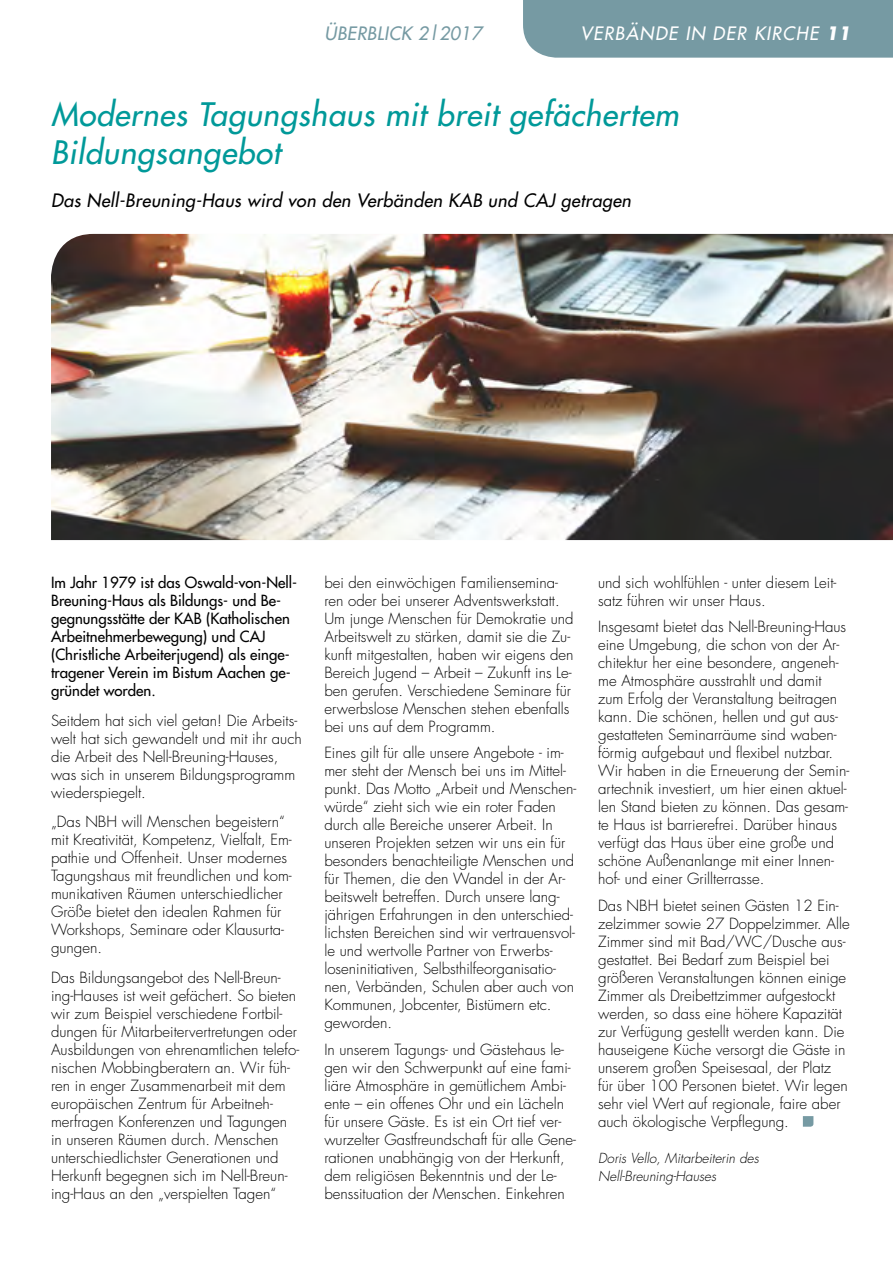
<style>
.page{position:relative;width:893px;height:1263px;background:#fff}
.page>*{position:absolute;margin:0;border:0;box-sizing:border-box;transform-origin:0 0}
.t1{font:italic 31.5px/37.8px "Futura";letter-spacing:.02em;color:#099}
.t2{font:italic 18px "Futura";letter-spacing:.02em;color:#000}
.t3{font:italic 18px "Futura";letter-spacing:.07em;color:#fff}
.t4{font:italic 18px "Futura";letter-spacing:.02em;color:#769aa3}
.t5{font:300 15px/18px "Futura";color:#000}
.t6{font:15px/18px "Futura";color:#000}
.t7{font:italic 300 13.5px/18px "Futura";color:#000}
.s1{font-weight:700}
</style>
<div class="page">
<div style="left:523px;top:0;width:370px;height:58px;background:#769aa3"></div>
<svg style="left:803px;top:1116px;width:10px;height:11px"></svg>
<img style="left:51px;top:234px;width:842px;height:306px">
<p class="t4" style="left:325px;top:22px;width:24px">ÜBERB</p>
<p class="t4" style="left:377px;top:22px;width:106px">LICK 2|2017</p>
<p class="t3" style="left:580px;top:22px;width:272px">Verbände in der Kirche <span class="s1">11</span></p>
<h1 class="t1" style="left:51px;top:95px;width:629px">Modernes Tagungshaus mit breit gefächertem<br>Bildungsangebot</h1>
<p class="t2" style="left:51px;top:188px;width:581px">Das Nell-Breuning-Haus wird von den Verbänden KAB und CAJ getragen</p>
<p class="t6" style="left:51px;top:573px;width:248px">Im Jahr 1979 ist das Oswald-von-Nell-Breuning-Haus als Bildungs- und Be&shy;gegnungsstätte der KAB (Katholischen Arbeitnehmerbewegung) und CAJ (Christliche Arbeiterjugend) als einge&shy;tragener Verein im Bistum Aachen ge&shy;gründet worden.</p>
<p class="t5" style="left:51px;top:711px;width:252px">Seitdem hat sich viel getan! Die Arbeits&shy;welt hat sich gewandelt und mit ihr auch die Arbeit des Nell-Breuning-Hauses, was sich in unserem Bildungsprogramm wiederspiegelt.</p>
<p class="t5" style="left:51px;top:813px;width:242px">„Das NBH will Menschen begeistern“ mit Kreativität, Kompetenz, Vielfalt, Em&shy;pathie und Offenheit. Unser modernes Tagungshaus mit freundlichen und kom&shy;munikativen Räumen unterschiedlicher Größe bietet den idealen Rahmen für Workshops, Seminare oder Klausurta&shy;gungen.</p>
<p class="t5" style="left:51px;top:969px;width:250px">Das Bildungsangebot des Nell-Breun&shy;ing-Hauses ist weit gefächert. So bieten wir zum Beispiel verschiedene Fortbil&shy;dungen für Mitarbeitervertretungen oder Ausbildungen von ehrenamtlichen telefo&shy;nischen Mobbingberatern an. Wir füh&shy;ren in enger Zusammenarbeit mit dem europäischen Zentrum für Arbeitneh&shy;merfragen Konferenzen und Tagungen in unseren Räumen durch. Menschen unterschiedlichster Generationen und Herkunft begegnen sich im Nell-Breun&shy;ing-Haus an den „verspielten Tagen“</p>
<p class="t5" style="left:324px;top:573px;width:251px">bei den einwöchigen Familiensemina&shy;ren oder bei unserer Adventswerkstatt.<br>Um junge Menschen für Demokratie und Arbeitswelt zu stärken, damit sie die Zu&shy;kunft mitgestalten, haben wir eigens den Bereich Jugend – Arbeit – Zukunft ins Le&shy;ben gerufen. Verschiedene Seminare für erwerbslose Menschen stehen ebenfalls bei uns auf dem Programm.</p>
<p class="t5" style="left:324px;top:744px;width:253px">Eines gilt für alle unsere Angebote - im&shy;mer steht der Mensch bei uns im Mittel&shy;punkt. Das Motto „Arbeit und Menschen&shy;würde“ zieht sich wie ein roter Faden durch alle Bereiche unserer Arbeit. In unseren Projekten setzen wir uns ein für besonders benachteiligte Menschen und für Themen, die den Wandel in der Ar&shy;beitswelt betreffen. Durch unsere lang&shy;jährigen Erfahrungen in den unterschied&shy;lichsten Bereichen sind wir vertrauensvol&shy;le und wertvolle Partner von Erwerbs&shy;loseninitiativen, Selbsthilfeorganisatio&shy;nen, Verbänden, Schulen aber auch von Kommunen, Jobcenter, Bistümern etc. geworden.</p>
<p class="t5" style="left:324px;top:1041px;width:253px">In unserem Tagungs- und Gästehaus le&shy;gen wir den Schwerpunkt auf eine fami&shy;liäre Atmosphäre in gemütlichem Ambi&shy;ente – ein offenes Ohr und ein Lächeln für unsere Gäste. Es ist ein Ort tief ver&shy;wurzelter Gastfreundschaft für alle Gene&shy;rationen unabhängig von der Herkunft, dem religiösen Bekenntnis und der Le&shy;benssituation der Menschen. Einkehren</p>
<p class="t5" style="left:598px;top:573px;width:240px">und sich wohlfühlen - unter diesem Leit&shy;satz führen wir unser Haus.</p>
<p class="t5" style="left:598px;top:618px;width:253px">Insgesamt bietet das Nell-Breuning-Haus eine Umgebung, die schon von der Ar&shy;chitektur her eine besondere, angeneh&shy;me Atmosphäre ausstrahlt und damit zum Erfolg der Veranstaltung beitragen kann. Die schönen, hellen und gut aus&shy;gestatteten Seminarräume sind waben&shy;förmig aufgebaut und flexibel nutzbar.<br>Wir haben in die Erneuerung der Semin&shy;artechnik investiert, um hier einen aktuel&shy;len Stand bieten zu können. Das gesam&shy;te Haus ist barrierefrei. Darüber hinaus verfügt das Haus über eine große und schöne Außenanlange mit einer Innen&shy;hof- und einer Grillterrasse.</p>
<p class="t5" style="left:598px;top:896px;width:253px">Das NBH bietet seinen Gästen 12 Ein&shy;zelzimmer sowie 27 Doppelzimmer. Alle Zimmer sind mit Bad/WC/Dusche aus&shy;gestattet. Bei Bedarf zum Beispiel bei größeren Veranstaltungen können einige Zimmer als Dreibettzimmer aufgestockt werden, so dass eine höhere Kapazität zur Verfügung gestellt werden kann. Die hauseigene Küche versorgt die Gäste in unserem großen Speisesaal, der Platz<br>für über 100 Personen bietet. Wir legen sehr viel Wert auf regionale, faire aber auch ökologische Verpflegung.</p>
<p class="t7" style="left:598px;top:1149px;width:162px">Doris Vello, Mitarbeiterin des<br>Nell-Breuning-Hauses</p>
</div>
